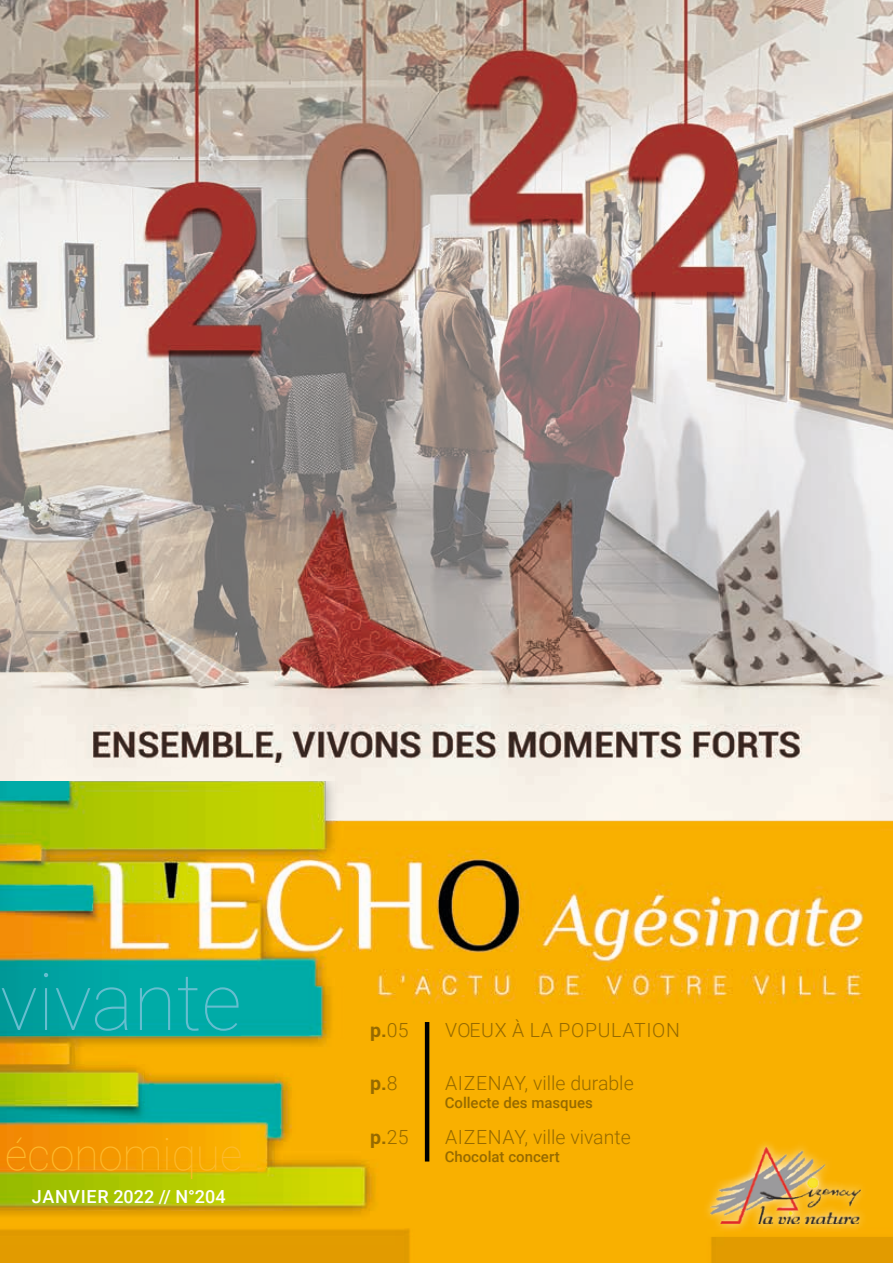
<style>
.page{position:relative;width:893px;height:1263px;background:#fff}
.page>*{position:absolute;margin:0;border:0;box-sizing:border-box;transform-origin:0 0}
.t1{font:100 79.2px "Roboto";color:#65becf}
.t2{font:100 44.25px "Roboto";color:#fdba2d}
.t3{font:300 19.5px "Roboto";color:#966a00}
.t4{font:300 19.5px "Roboto";letter-spacing:.035em;color:#966a00}
.t5{font:700 19.5px "Roboto";color:#966a00}
.t6{font:500 18px "Roboto";letter-spacing:.035em;color:#fff}
.t7{font:500 15px "Roboto";color:#966a00}
.s1{font-weight:300}
</style>
<div class="page">
<img style="left:0;top:0;width:893px;height:781px">
<img style="left:0;top:781px;width:893px;height:482px">
<svg style="left:702px;top:1138px;width:167px;height:95px;fill:#f9b000"></svg>
<img style="left:711px;top:1148px;width:150px;height:75px">
<hr style="left:425px;top:1022px;width:4px;height:139px;background:#000">
<h1 class="t1" style="left:0;top:946px;width:243px">vivante</h1>
<h2 class="t2" style="left:5px;top:1123px;width:239px">économique</h2>
<p class="t6" style="left:32px;top:1183px;width:195px">JANVIER 2022 // N°204</p>
<p class="t5" style="left:370px;top:1016px;width:40px">p.<span class="s1">05</span></p>
<p class="t5" style="left:370px;top:1069px;width:29px">p.<span class="s1">8</span></p>
<p class="t5" style="left:370px;top:1123px;width:40px">p.<span class="s1">25</span></p>
<p class="t4" style="left:445px;top:1016px;width:236px">VOEUX À LA POPULATION</p>
<p class="t3" style="left:445px;top:1069px;width:190px">AIZENAY, ville durable</p>
<p class="t7" style="left:445px;top:1092px;width:150px">Collecte des masques</p>
<p class="t3" style="left:445px;top:1123px;width:187px">AIZENAY, ville vivante</p>
<p class="t7" style="left:445px;top:1146px;width:116px">Chocolat concert</p>
</div>
